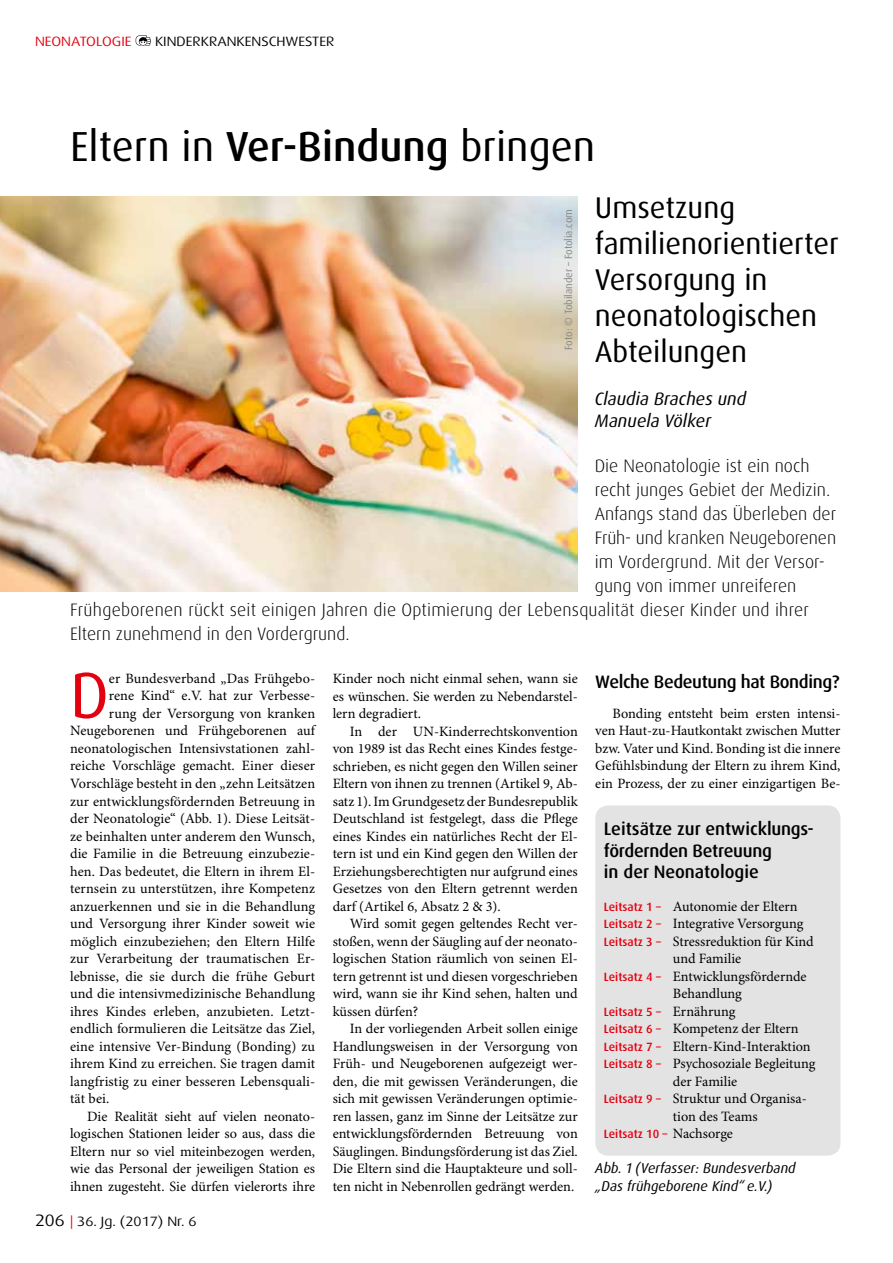
<style>
.page{position:relative;width:893px;height:1263px;background:#fff}
.page>*{position:absolute;margin:0;border:0;box-sizing:border-box;transform-origin:0 0}
.t1{font:65.1px "Dax OT";color:#e3000f}
.t2{font:42px "Dax OT";color:#000}
.t3{font:30px/36px "Dax OT";color:#000}
.t4{font:300 18px "Dax OT";color:#000}
.t5{font:500 18px/21.6px "Dax OT";letter-spacing:-.015em;color:#000}
.t6{font:italic 18px/21.8px "Dax OT";color:#000}
.t7{font:14.25px/17.5px "Minion Pro";color:#000;text-align:justify}
.t8{font:italic 14.25px/17.5px "Dax OT";color:#000}
.t9{font:13.5px "Dax Wide";color:#000}
.t10{font:13.5px "Dax Wide";color:#e3000f}
.t11{font:500 12px "Dax";color:#e3000f}
.t12{font:10.5px "Dax OT";color:#878786}
.s1{font-weight:500}
.s2{font-size:16.5px}
.s3{color:#e3000f}
.s4{font-family:"Dax";font-weight:500;font-size:12px;color:#e3000f}
.s5{font-family:"Minion Pro";font-weight:400;font-size:14.25px;color:#000}
</style>
<div class="page">
<svg style="left:136px;top:35px;width:15px;height:11px"></svg>
<div style="left:595px;top:805px;width:245px;height:351px;background:#e3e3e3;border-radius:13px"></div>
<img style="left:0;top:197px;width:578px;height:394px">
<p class="t10" style="left:35px;top:33px;width:98px">NEONATOLOGIE</p>
<p class="t9" style="left:155px;top:33px;width:181px">KINDERKRANKENSCHWESTER</p>
<h2 class="t2" style="left:70px;top:119px;width:527px">Eltern in <span class="s1">Ver-Bindung</span> bringen</h2>
<h3 class="t3" style="left:595px;top:190px;width:246px">Umsetzung familienorientierter<br>Versorgung in neonatologischen<br>Abteilungen</h3>
<p class="t6" style="left:595px;top:388px;width:153px">Claudia Braches und<br>Manuela Völker</p>
<p class="t4" style="left:595px;top:454px;width:216px">Die Neonatologie ist ein noch</p>
<p class="t4" style="left:595px;top:478px;width:237px">recht junges Gebiet der Medizin.</p>
<p class="t4" style="left:595px;top:502px;width:243px">Anfangs stand das Überleben der</p>
<p class="t4" style="left:595px;top:526px;width:243px">Früh- und kranken Neugeborenen</p>
<p class="t4" style="left:595px;top:550px;width:229px">im Vordergrund. Mit der Versor-</p>
<p class="t4" style="left:595px;top:574px;width:203px">gung von immer unreiferen</p>
<p class="t4" style="left:70px;top:598px;width:740px">Frühgeborenen rückt seit einigen Jahren die Optimierung der Lebensqualität dieser Kinder und ihrer</p>
<p class="t4" style="left:70px;top:622px;width:281px">Eltern zunehmend in den Vordergrund.</p>
<p class="t12" style="left:562px;top:350px;width:142px;rotate:-90deg">Foto: © Tobilander – Fotolia.com</p>
<h1 class="t1" style="left:70px;top:654px;width:40px">D</h1>
<p class="t7" style="left:109px;top:670px;width:208px">er Bundesverband „Das Frühgebo-</p>
<p class="t7" style="left:109px;top:688px;width:208px">rene Kind“ e.V. hat zur Verbesse-</p>
<p class="t7" style="left:109px;top:705px;width:208px">rung der Versorgung von kranken</p>
<p class="t7" style="left:70px;top:723px;width:247px">Neugeborenen und Frühgeborenen auf</p>
<p class="t7" style="left:70px;top:740px;width:247px">neonatologischen Intensivstationen zahl-</p>
<p class="t7" style="left:70px;top:758px;width:247px">reiche Vorschläge gemacht. Einer dieser</p>
<p class="t7" style="left:70px;top:775px;width:247px">Vorschläge besteht in den „zehn Leitsätzen</p>
<p class="t7" style="left:70px;top:793px;width:247px">zur entwicklungsfördernden Betreuung in</p>
<p class="t7" style="left:70px;top:810px;width:247px">der Neonatologie“ (Abb. 1). Diese Leitsät-</p>
<p class="t7" style="left:70px;top:828px;width:247px">ze beinhalten unter anderem den Wunsch,</p>
<p class="t7" style="left:70px;top:845px;width:247px">die Familie in die Betreuung einzubezie-</p>
<p class="t7" style="left:70px;top:863px;width:247px">hen. Das bedeutet, die Eltern in ihrem El-</p>
<p class="t7" style="left:70px;top:880px;width:247px">ternsein zu unterstützen, ihre Kompetenz</p>
<p class="t7" style="left:70px;top:898px;width:247px">anzuerkennen und sie in die Behandlung</p>
<p class="t7" style="left:70px;top:915px;width:247px">und Versorgung ihrer Kinder soweit wie</p>
<p class="t7" style="left:70px;top:933px;width:247px">möglich einzubeziehen; den Eltern Hilfe</p>
<p class="t7" style="left:70px;top:950px;width:247px">zur Verarbeitung der traumatischen Er-</p>
<p class="t7" style="left:70px;top:968px;width:247px">lebnisse, die sie durch die frühe Geburt</p>
<p class="t7" style="left:70px;top:985px;width:247px">und die intensivmedizinische Behandlung</p>
<p class="t7" style="left:70px;top:1003px;width:247px">ihres Kindes erleben, anzubieten. Letzt-</p>
<p class="t7" style="left:70px;top:1020px;width:247px">endlich formulieren die Leitsätze das Ziel,</p>
<p class="t7" style="left:70px;top:1038px;width:247px">eine intensive Ver-Bindung (Bonding) zu</p>
<p class="t7" style="left:70px;top:1055px;width:247px">ihrem Kind zu erreichen. Sie tragen damit</p>
<p class="t7" style="left:70px;top:1073px;width:247px">langfristig zu einer besseren Lebensquali-</p>
<p class="t7" style="left:70px;top:1090px;width:41px">tät bei.</p>
<p class="t7" style="left:87px;top:1108px;width:230px">Die Realität sieht auf vielen neonato-</p>
<p class="t7" style="left:70px;top:1125px;width:247px">logischen Stationen leider so aus, dass die</p>
<p class="t7" style="left:70px;top:1143px;width:247px">Eltern nur so viel miteinbezogen werden,</p>
<p class="t7" style="left:70px;top:1160px;width:247px">wie das Personal der jeweiligen Station es</p>
<p class="t7" style="left:70px;top:1178px;width:247px">ihnen zugesteht. Sie dürfen vielerorts ihre</p>
<p class="t9" style="left:35px;top:1213px;width:163px"><span class="s2">206</span> <span class="s3">|</span> 36. Jg. (2017) Nr. 6</p>
<p class="t7" style="left:333px;top:670px;width:247px">Kinder noch nicht einmal sehen, wann sie es wünschen. Sie werden zu Nebendarstel&shy;lern degradiert.</p>
<p class="t7" style="left:333px;top:723px;width:247px;text-indent:17px">In der UN-Kinderrechtskonvention von 1989 ist das Recht eines Kindes festge&shy;schrieben, es nicht gegen den Willen seiner Eltern von ihnen zu trennen (Artikel 9, Ab&shy;satz 1). Im Grundgesetz der Bundesrepublik Deutschland ist festgelegt, dass die Pflege eines Kindes ein natürliches Recht der El&shy;tern ist und ein Kind gegen den Willen der Erziehungsberechtigten nur aufgrund eines Gesetzes von den Eltern getrennt werden darf (Artikel 6, Absatz 2 &amp; 3).</p>
<p class="t7" style="left:333px;top:915px;width:247px;text-indent:17px">Wird somit gegen geltendes Recht ver&shy;stoßen, wenn der Säugling auf der neonato&shy;logischen Station räumlich von seinen El&shy;tern getrennt ist und diesen vorgeschrieben wird, wann sie ihr Kind sehen, halten und küssen dürfen?</p>
<p class="t7" style="left:333px;top:1020px;width:247px;text-indent:17px">In der vorliegenden Arbeit sollen einige Handlungsweisen in der Versorgung von Früh- und Neugeborenen aufgezeigt wer&shy;den, die mit gewissen Veränderungen, die sich mit gewissen Veränderungen optimie&shy;ren lassen, ganz im Sinne der Leitsätze zur entwicklungsfördernden Betreuung von Säuglingen. Bindungsförderung ist das Ziel.<br>Die Eltern sind die Hauptakteure und soll&shy;ten nicht in Nebenrollen gedrängt werden.</p>
<p class="t5" style="left:595px;top:671px;width:246px">Welche Bedeutung hat Bonding?</p>
<p class="t7" style="left:595px;top:705px;width:247px;text-indent:17px">Bonding entsteht beim ersten intensi&shy;ven Haut-zu-Hautkontakt zwischen Mutter bzw. Vater und Kind. Bonding ist die innere Gefühlsbindung der Eltern zu ihrem Kind, ein Prozess, der zu einer einzigartigen Be-</p>
<p class="t5" style="left:604px;top:818px;width:211px">Leitsätze zur entwicklungs&shy;fördernden Betreuung<br>in der Neonatologie</p>
<p class="t7" style="left:604px;top:898px;width:195px"><span class="s4">Leitsatz 1 –</span> Autonomie der Eltern</p>
<p class="t7" style="left:604px;top:915px;width:201px"><span class="s4">Leitsatz 2 –</span> Integrative Versorgung</p>
<p class="t7" style="left:604px;top:933px;width:211px"><span class="s4">Leitsatz 3 –</span> Stressreduktion für Kind</p>
<p class="t7" style="left:673px;top:950px;width:70px">und Familie</p>
<p class="t7" style="left:604px;top:968px;width:204px"><span class="s4">Leitsatz 4 –</span> Entwicklungsfördernde</p>
<p class="t7" style="left:673px;top:985px;width:71px">Behandlung</p>
<p class="t11" style="left:604px;top:1005px;width:133px">Leitsatz 5 – <span class="s5">Ernährung</span></p>
<p class="t7" style="left:604px;top:1020px;width:196px"><span class="s4">Leitsatz 6 –</span> Kompetenz der Eltern</p>
<p class="t7" style="left:604px;top:1038px;width:208px"><span class="s4">Leitsatz 7 –</span> Eltern-Kind-Interaktion</p>
<p class="t7" style="left:604px;top:1055px;width:213px"><span class="s4">Leitsatz 8 –</span> Psychosoziale Begleitung</p>
<p class="t7" style="left:673px;top:1073px;width:66px">der Familie</p>
<p class="t7" style="left:604px;top:1090px;width:205px"><span class="s4">Leitsatz 9 –</span> Struktur und Organisa-</p>
<p class="t7" style="left:673px;top:1108px;width:86px">tion des Teams</p>
<p class="t11" style="left:604px;top:1127px;width:131px">Leitsatz 10 – <span class="s5">Nachsorge</span></p>
<p class="t8" style="left:595px;top:1159px;width:202px">Abb. 1 (Verfasser: Bundesverband „Das frühgeborene Kind“ e.V.)</p>
</div>
